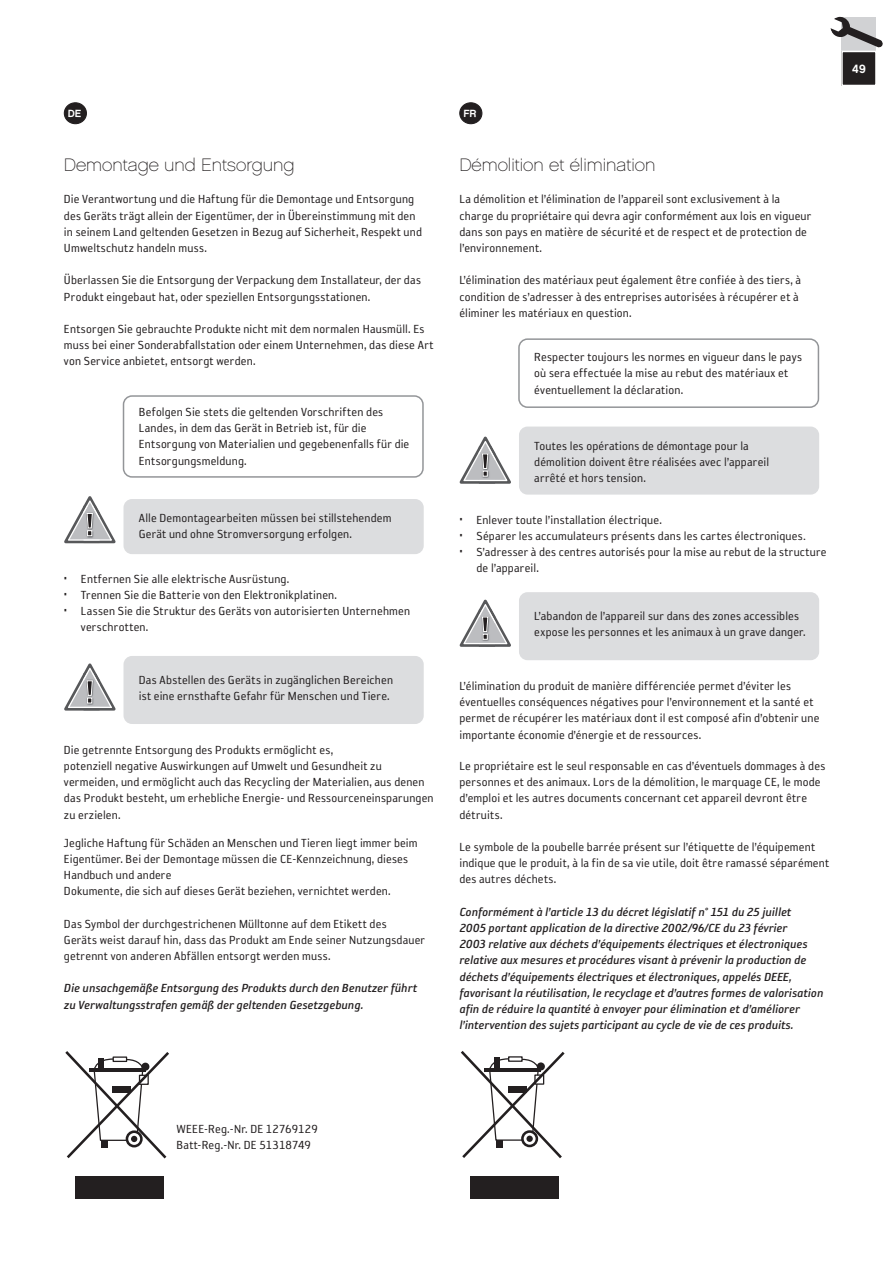
<style>
.page{position:relative;width:893px;height:1263px;background:#fff}
.page>*{position:absolute;margin:0;border:0;box-sizing:border-box;transform-origin:0 0}
.t1{font:35.1px "Reykjavik One OT D Gauge";color:#231f20}
.t2{font:18px "Chalet Paris Nineteen Sixty";color:#231f20}
.t3{font:13.5px/16.2px "Reykjavik One OT A Gauge";letter-spacing:.01em;color:#231f20}
.t4{font:italic 13.5px/16.2px "Reykjavik One OT B Gauge";letter-spacing:.005em;color:#231f20}
.t5{font:12px "Chalet New York Nineteen Sixty";color:#fff}
.s1{font-family:"Montserrat"}
</style>
<div class="page">
<div style="left:842px;top:17px;width:34px;height:68px;background:linear-gradient(to right,#d1d2d4,#d1d2d4)"></div>
<div style="left:842px;top:51px;width:34px;height:34px;background:#231f20"></div>
<div style="left:841px;top:51px;width:36px;height:35px;border:2px solid #fff"></div>
<div style="left:124px;top:499px;width:300px;height:55px;background:#dcdddf;border-radius:9px"></div>
<div style="left:124px;top:656px;width:300px;height:68px;background:#dcdddf;border-radius:9px"></div>
<div style="left:123px;top:395px;width:301px;height:83px;border:2px solid #939598;border-radius:9px"></div>
<svg style="left:65px;top:1051px;width:104px;height:108px"></svg>
<div style="left:75px;top:1177px;width:88px;height:22px;background:#231f20"></div>
<div style="left:519px;top:427px;width:300px;height:68px;background:#dcdddf;border-radius:9px"></div>
<div style="left:519px;top:592px;width:300px;height:68px;background:#dcdddf;border-radius:9px"></div>
<div style="left:518px;top:338px;width:301px;height:70px;border:2px solid #939598;border-radius:9px"></div>
<svg style="left:460px;top:1051px;width:105px;height:108px"></svg>
<div style="left:470px;top:1176px;width:89px;height:23px;background:#231f20"></div>
<svg style="left:830px;top:17px;width:53px;height:31px"></svg>
<img style="left:83px;top:543px;width:17px;height:1px">
<svg style="left:64px;top:496px;width:52px;height:47px"></svg>
<svg style="left:64px;top:663px;width:52px;height:48px"></svg>
<div style="left:64px;top:103px;width:23px;height:21px;background:#231f20;border-radius:50%"></div>
<div style="left:64px;top:102px;width:23px;height:22px;border:1px solid #231f20;border-radius:50%"></div>
<svg style="left:460px;top:437px;width:51px;height:47px"></svg>
<svg style="left:460px;top:600px;width:51px;height:47px"></svg>
<div style="left:460px;top:103px;width:22px;height:21px;background:#231f20;border-radius:50%"></div>
<div style="left:459px;top:102px;width:24px;height:22px;border:1px solid #231f20;border-radius:50%"></div>
<p class="t5" style="left:852px;top:61px;width:15px">49</p>
<h2 class="t2" style="left:64px;top:154px;width:232px">Demontage und Entsorgung</h2>
<p class="t3" style="left:64px;top:191px;width:360px">Die Verantwortung und die Haftung für die Demontage und Entsorgung des Geräts trägt allein der Eigentümer, der in Übereinstimmung mit den in seinem Land geltenden Gesetzen in Bezug auf Sicherheit, Respekt und Umweltschutz handeln muss.</p>
<p class="t3" style="left:64px;top:272px;width:359px">Überlassen Sie die Entsorgung der Verpackung dem Installateur, der das<br>Produkt eingebaut hat, oder speziellen Entsorgungsstationen.</p>
<p class="t3" style="left:64px;top:321px;width:371px">Entsorgen Sie gebrauchte Produkte nicht mit dem normalen Hausmüll. Es muss bei einer Sonderabfallstation oder einem Unternehmen, das diese Art von Service anbietet, entsorgt werden.</p>
<p class="t3" style="left:139px;top:404px;width:272px">Befolgen Sie stets die geltenden Vorschriften des Landes, in dem das Gerät in Betrieb ist, für die Entsorgung von Materialien und gegebenenfalls für die Entsorgungsmeldung.</p>
<p class="t3" style="left:139px;top:510px;width:254px">Alle Demontagearbeiten müssen bei stillstehendem<br>Gerät und ohne Stromversorgung erfolgen.</p>
<p class="t3" style="left:64px;top:571px;width:227px">• Entfernen Sie alle elektrische Ausrüstung.</p>
<p class="t3" style="left:64px;top:587px;width:275px">• Trennen Sie die Batterie von den Elektronikplatinen.</p>
<p class="t3" style="left:81px;top:603px;width:331px;text-indent:-17px">• Lassen Sie die Struktur des Geräts von autorisierten Unternehmen verschrotten.</p>
<h1 class="t1" style="left:85px;top:506px;width:10px">!</h1>
<h1 class="t1" style="left:85px;top:673px;width:10px">!</h1>
<p class="t3" style="left:139px;top:672px;width:256px">Das Abstellen des Geräts in zugänglichen Bereichen ist eine ernsthafte Gefahr für Menschen und Tiere.</p>
<p class="t3" style="left:64px;top:742px;width:371px">Die getrennte Entsorgung des Produkts ermöglicht es,<br>potenziell negative Auswirkungen auf Umwelt und Gesundheit zu vermeiden, und ermöglicht auch das Recycling der Materialien, aus denen das Produkt besteht, um erhebliche Energie- und Ressourceneinsparungen zu erzielen.</p>
<p class="t3" style="left:64px;top:834px;width:355px">Jegliche Haftung für Schäden an Menschen und Tieren liegt immer beim Eigentümer. Bei der Demontage müssen die CE-Kennzeichnung, dieses Handbuch und andere<br>Dokumente, die sich auf dieses Gerät beziehen, vernichtet werden.</p>
<p class="t3" style="left:64px;top:915px;width:363px">Das Symbol der durchgestrichenen Mülltonne auf dem Etikett des<br>Geräts weist darauf hin, dass das Produkt am Ende seiner Nutzungsdauer getrennt von anderen Abfällen entsorgt werden muss.</p>
<p class="t4" style="left:64px;top:980px;width:355px">Die unsachgemäße Entsorgung des Produkts durch den Benutzer führt zu Verwaltungsstrafen gemäß der geltenden Gesetzgebung.</p>
<h2 class="t2" style="left:459px;top:154px;width:197px">Démolition et élimination</h2>
<p class="t3" style="left:459px;top:191px;width:353px">La démolition et l’élimination de l’appareil sont exclusivement à la charge du propriétaire qui devra agir conformément aux lois en vigueur dans son pays en matière de sécurité et de respect et de protection de l’environnement.</p>
<p class="t3" style="left:459px;top:272px;width:343px">L’élimination des matériaux peut également être confiée à des tiers, à condition de s’adresser à des entreprises autorisées à récupérer et à éliminer les matériaux en question.</p>
<p class="t3" style="left:534px;top:349px;width:269px">Respecter toujours les normes en vigueur dans le pays où sera effectuée la mise au rebut des matériaux et éventuellement la déclaration.</p>
<p class="t3" style="left:534px;top:438px;width:236px">Toutes les opérations de démontage pour la démolition doivent être réalisées avec l’appareil arrêté et hors tension.</p>
<p class="t3" style="left:459px;top:511px;width:204px">• Enlever toute l’installation électrique.</p>
<p class="t3" style="left:459px;top:528px;width:348px">• Séparer les accumulateurs présents dans les cartes électroniques<span class="s1">.</span></p>
<p class="t3" style="left:476px;top:544px;width:352px;text-indent:-17px">• S’adresser à des centres autorisés pour la mise au rebut de la structure de l’appareil.</p>
<p class="t3" style="left:534px;top:608px;width:273px">L’abandon de l’appareil sur dans des zones accessibles expose les personnes et les animaux à un grave danger.</p>
<h1 class="t1" style="left:481px;top:447px;width:10px">!</h1>
<h1 class="t1" style="left:481px;top:610px;width:10px">!</h1>
<p class="t3" style="left:459px;top:678px;width:361px">L’élimination du produit de manière différenciée permet d’éviter les éventuelles conséquences négatives pour l’environnement et la santé et permet de récupérer les matériaux dont il est composé afin d’obtenir une importante économie d’énergie et de ressources.</p>
<p class="t3" style="left:459px;top:758px;width:367px">Le propriétaire est le seul responsable en cas d’éventuels dommages à des personnes et des animaux. Lors de la démolition, le marquage CE, le mode d’emploi et les autres documents concernant cet appareil devront être détruits.</p>
<p class="t3" style="left:459px;top:839px;width:371px">Le symbole de la poubelle barrée présent sur l’étiquette de l’équipement indique que le produit, à la fin de sa vie utile, doit être ramassé séparément des autres déchets.</p>
<p class="t4" style="left:459px;top:904px;width:365px">Conformément à l’article 13 du décret législatif n° 151 du 25 juillet<br>2005 portant application de la directive 2002/96/CE du 23 février<br>2003 relative aux déchets d’équipements électriques et électroniques relative aux mesures et procédures visant à prévenir la production de déchets d’équipements électriques et électroniques, appelés DEEE, favorisant la réutilisation, le recyclage et d’autres formes de valorisation afin de réduire la quantité à envoyer pour élimination et d’améliorer l’intervention des sujets participant au cycle de vie de ces produits.</p>
<p class="t3" style="left:176px;top:1121px;width:143px">WEEE-Reg.-Nr. DE 12769129<br>Batt-Reg.-Nr. DE 51318749</p>
</div>
